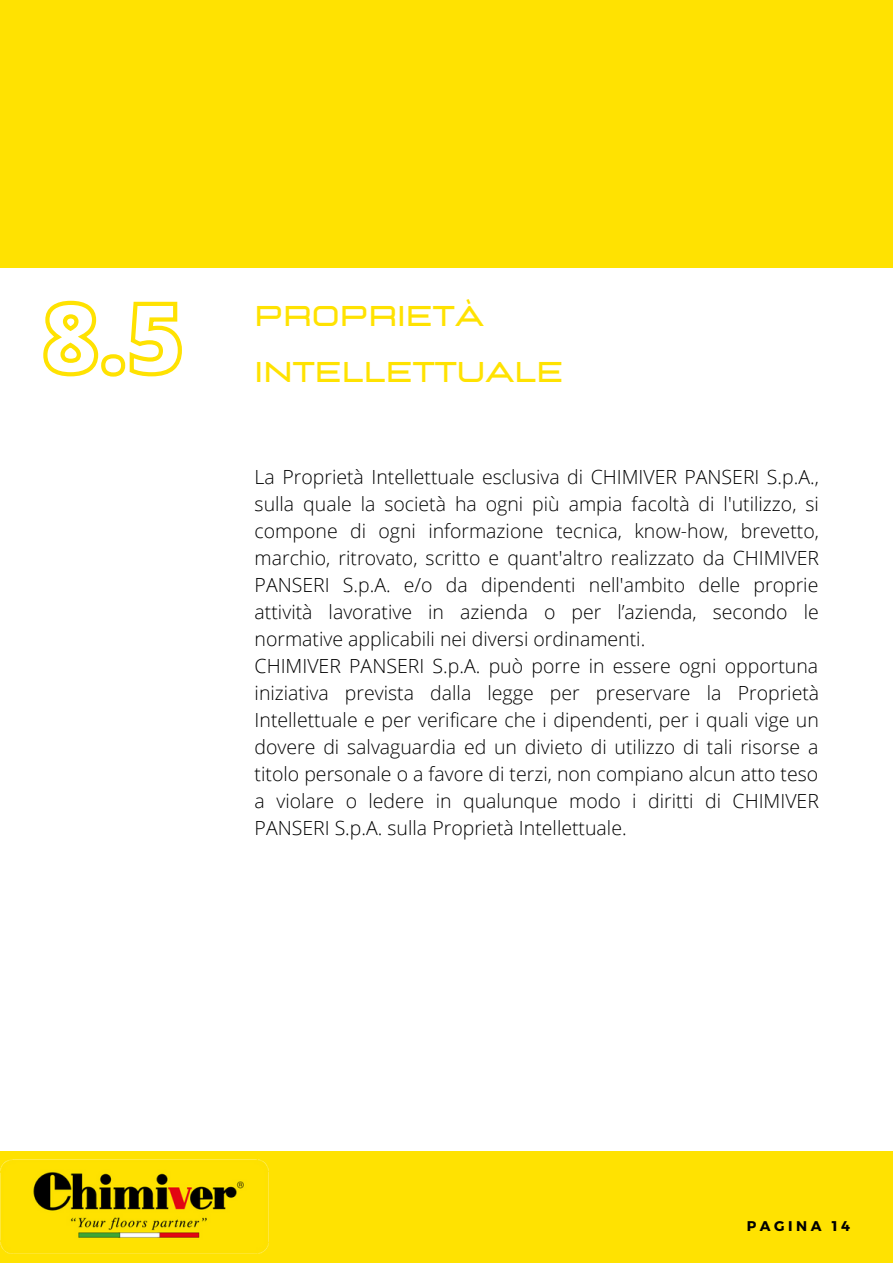
<style>
.page{position:relative;width:893px;height:1264px;background:#fff}
.page>*{position:absolute;margin:0;border:0;box-sizing:border-box;transform-origin:0 0}
.t1{font:700 28.5px/56.2px "Lastica";color:#ffe201}
.t2{font:300 19.5px/27px "Open Sans";color:#000}
.t3{font:700 14.1px "Montserrat";letter-spacing:.25em;color:#000}
</style>
<div class="page">
<div style="left:0;top:0;width:892px;height:268px;background:#ffe201"></div>
<div style="left:0;top:1151px;width:892px;height:111px;background:#ffe201"></div>
<svg style="left:43px;top:300px;width:139px;height:77px"></svg>
<img style="left:0;top:1159px;width:269px;height:94px">
<h1 class="t1" style="left:254px;top:288px;width:310px">PROPRIETÀ<br>INTELLETTUALE</h1>
<p class="t2" style="left:254px;top:462px;width:566px">La Proprietà Intellettuale esclusiva di CHIMIVER PANSERI S.p.A., sulla quale la società ha ogni più ampia facoltà di l'utilizzo, si compone di ogni informazione tecnica, know-how, brevetto, marchio, ritrovato, scritto e quant'altro realizzato da CHIMIVER PANSERI S.p.A. e/o da dipendenti nell'ambito delle proprie attività lavorative in azienda o per l’azienda, secondo le normative applicabili nei diversi ordinamenti.<br>CHIMIVER PANSERI S.p.A. può porre in essere ogni opportuna iniziativa prevista dalla legge per preservare la Proprietà Intellettuale e per verificare che i dipendenti, per i quali vige un dovere di salvaguardia ed un divieto di utilizzo di tali risorse a titolo personale o a favore di terzi, non compiano alcun atto teso a violare o ledere in qualunque modo i diritti di CHIMIVER PANSERI S.p.A. sulla Proprietà Intellettuale.</p>
<p class="t3" style="left:746px;top:1216px;width:105px">PAGINA 14</p>
</div>
